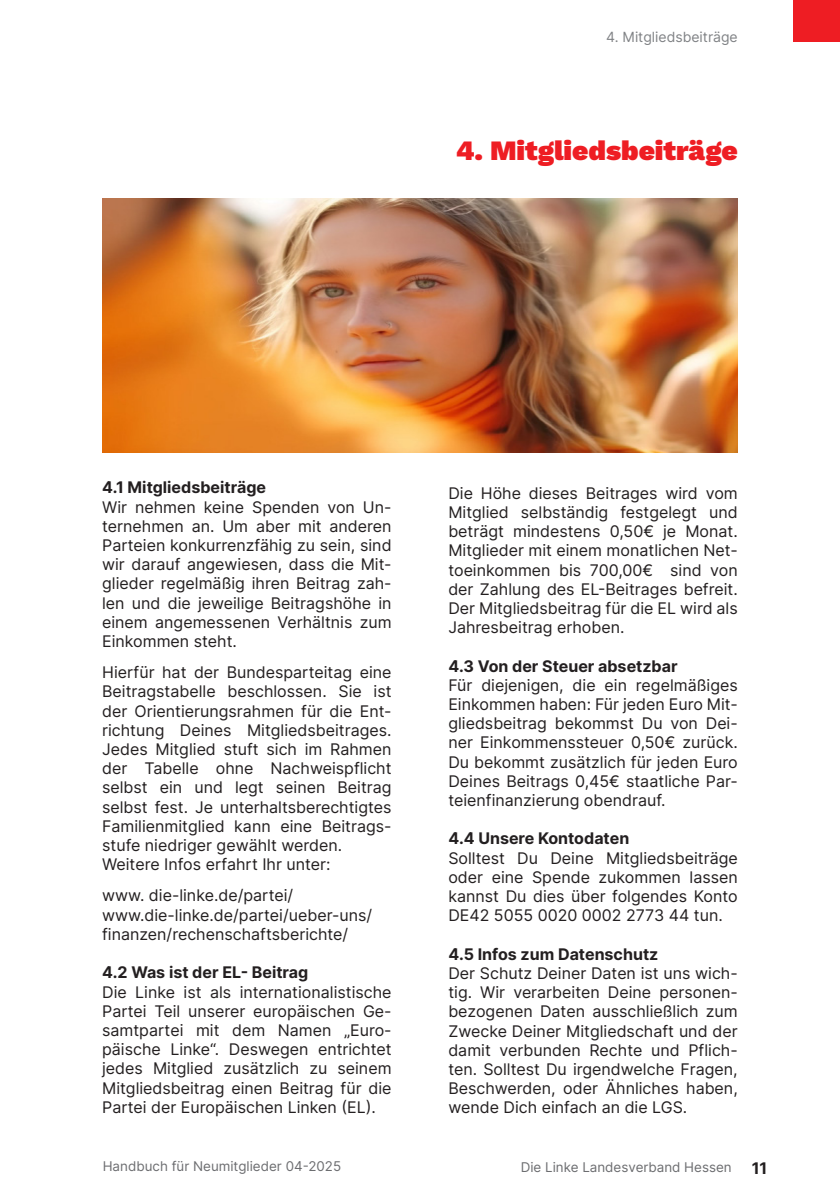
<style>
.page{position:relative;width:840px;height:1191px;background:#fff}
.page>*{position:absolute;margin:0;border:0;box-sizing:border-box;transform-origin:0 0}
.t1{font:900 28px "Work Sans";color:#ee1d23}
.t2{font:16px/19.2px "Inter";color:#231f20;text-align:justify}
.t3{font:700 16px "Inter";color:#231f20}
.t4{font:14px "Inter";color:#808285}
.t5{font:13.4px "Inter";color:#6c6d70}
.s1{font-weight:700;font-size:16px;color:#fff}
</style>
<div class="page">
<img style="left:102px;top:198px;width:635px;height:255px">
<div style="left:792px;top:0;width:47px;height:41px;background:#ee1d23"></div>
<p class="t4" style="left:606px;top:27px;width:133px">4. Mitgliedsbeiträge</p>
<h1 class="t1" style="left:455px;top:129px;width:283px">4. Mitgliedsbeiträge</h1>
<p class="t3" style="left:102px;top:475px;width:165px">4.1 Mitgliedsbeiträge</p>
<p class="t2" style="left:102px;top:497px;width:291px">Wir nehmen keine Spenden von Un&shy;ternehmen an. Um aber mit anderen Parteien konkurrenzfähig zu sein, sind wir darauf angewiesen, dass die Mit&shy;glieder regelmäßig ihren Beitrag zah&shy;len und die jeweilige Beitragshöhe in einem angemessenen Verhältnis zum Einkommen steht.</p>
<p class="t2" style="left:102px;top:662px;width:291px;text-align:left">Hierfür hat der Bundesparteitag eine Beitragstabelle beschlossen. Sie ist der Orientierungsrahmen für die Ent&shy;richtung Deines Mitgliedsbeitrages.<br>Jedes Mitglied stuft sich im Rahmen der Tabelle ohne Nachweispflicht selbst ein und legt seinen Beitrag selbst fest. Je unterhaltsberechtigtes Familienmitglied kann eine Beitrags&shy;stufe niedriger gewählt werden.<br>Weitere Infos erfahrt Ihr unter:</p>
<p class="t2" style="left:102px;top:885px;width:271px;text-align:left">www. die-linke.de/partei/ www.die-linke.de/partei/ueber-uns/ finanzen/rechenschaftsberichte/</p>
<p class="t3" style="left:102px;top:960px;width:207px">4.2 Was ist der EL- Beitrag</p>
<p class="t2" style="left:102px;top:981px;width:291px">Die Linke ist als internationalistische Partei Teil unserer europäischen Ge&shy;samtpartei mit dem Namen „Euro&shy;päische Linke“. Deswegen entrichtet jedes Mitglied zusätzlich zu seinem Mitgliedsbeitrag einen Beitrag für die Partei der Europäischen Linken (EL).</p>
<p class="t2" style="left:448px;top:483px;width:291px">Die Höhe dieses Beitrages wird vom Mitglied selbständig festgelegt und beträgt mindestens 0,50€ je Monat.<br>Mitglieder mit einem monatlichen Net&shy;toeinkommen bis 700,00€ sind von der Zahlung des EL-Beitrages befreit.<br>Der Mitgliedsbeitrag für die EL wird als Jahresbeitrag erhoben.</p>
<p class="t3" style="left:448px;top:654px;width:231px">4.3 Von der Steuer absetzbar</p>
<p class="t2" style="left:448px;top:675px;width:291px">Für diejenigen, die ein regelmäßiges Einkommen haben: Für jeden Euro Mit&shy;gliedsbeitrag bekommst Du von Dei&shy;ner Einkommenssteuer 0,50€ zurück.<br>Du bekommt zusätzlich für jeden Euro Deines Beitrags 0,45€ staatliche Par&shy;teienfinanzierung obendrauf.</p>
<p class="t3" style="left:448px;top:826px;width:182px">4.4 Unsere Kontodaten</p>
<p class="t2" style="left:448px;top:848px;width:291px">Solltest Du Deine Mitgliedsbeiträge oder eine Spende zukommen lassen kannst Du dies über folgendes Konto DE42 5055 0020 0002 2773 44 tun.</p>
<p class="t3" style="left:448px;top:942px;width:211px">4.5 Infos zum Datenschutz</p>
<p class="t2" style="left:448px;top:963px;width:291px">Der Schutz Deiner Daten ist uns wich&shy;tig. Wir verarbeiten Deine personen&shy;bezogenen Daten ausschließlich zum Zwecke Deiner Mitgliedschaft und der damit verbunden Rechte und Pflich&shy;ten. Solltest Du irgendwelche Fragen, Beschwerden, oder Ähnliches haben, wende Dich einfach an die LGS.</p>
<p class="t5" style="left:103px;top:1156px;width:240px">Handbuch für Neumitglieder 04-2025</p>
<p class="t5" style="left:520px;top:1157px;width:248px">Die Linke Landesverband Hessen <span class="s1">11</span></p>
</div>
